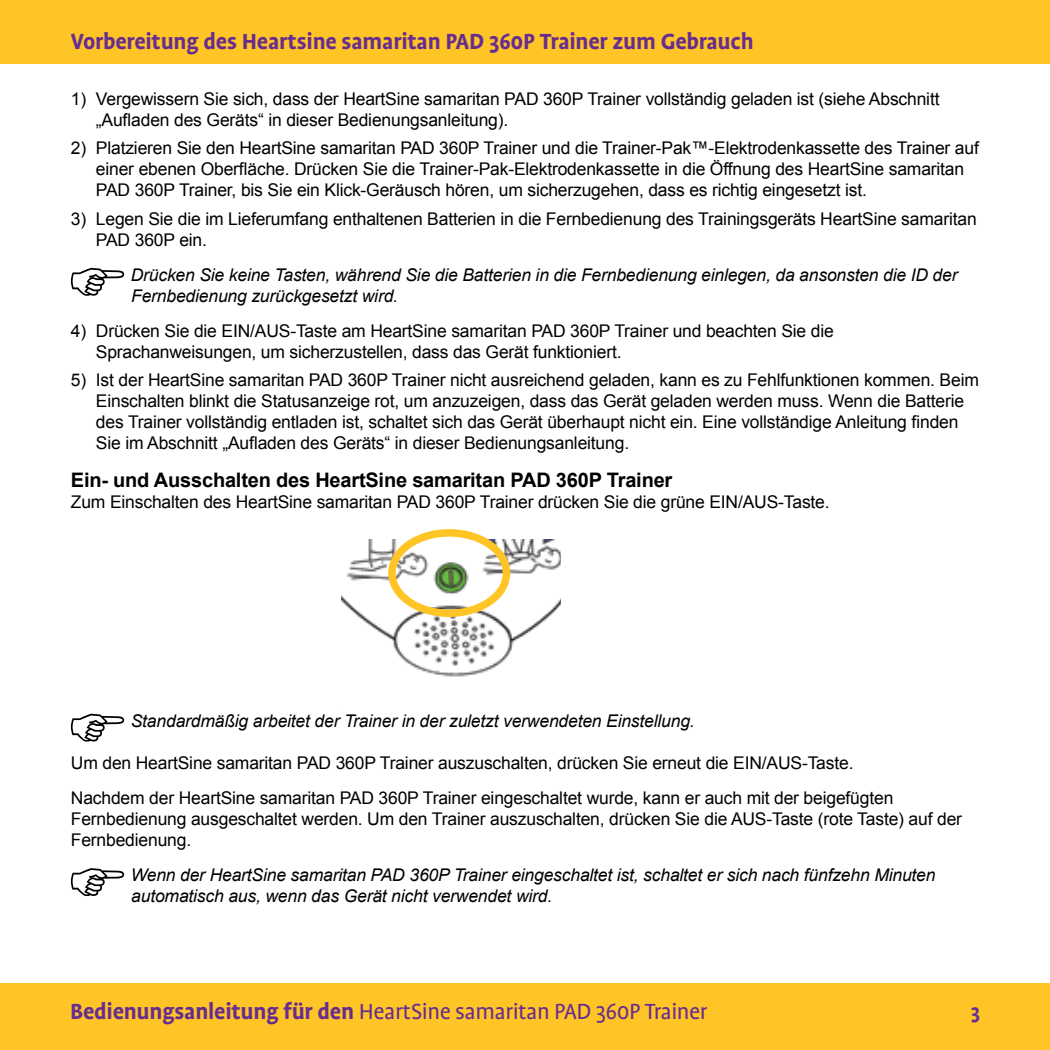
<style>
.page{position:relative;width:1050px;height:1050px;background:#fff}
.page>*{position:absolute;margin:0;border:0;box-sizing:border-box;transform-origin:0 0}
.t1{font:700 25px "Profile OT";letter-spacing:-.01em;color:#662d91}
.t2{font:25px "Profile OT";letter-spacing:-.02em;color:#662d91}
.t3{font:700 22.5px "Profile OT";color:#662d91}
.t4{font:700 20px "Arial";letter-spacing:-.01em;color:#000}
.t5{font:17.5px/21px "Arial";letter-spacing:-.01em;color:#000}
.t6{font:italic 17.5px/21px "Arial";letter-spacing:-.01em;color:#000}
.s1{font-weight:700}
</style>
<div class="page">
<div style="left:0;top:982px;width:1049px;height:67px;background:#ffc425"></div>
<div style="left:0;top:0;width:1049px;height:64px;background:#ffc425"></div>
<svg style="left:71px;top:268px;width:53px;height:28px"></svg>
<img style="left:341px;top:540px;width:219px;height:137px">
<svg style="left:71px;top:713px;width:53px;height:28px"></svg>
<svg style="left:71px;top:868px;width:53px;height:28px"></svg>
<div style="left:388px;top:529px;width:122px;height:88px;border:8px solid #ffc425;border-radius:50%"></div>
<h1 class="t1" style="left:71px;top:27px;width:684px">Vorbereitung des Heartsine samaritan PAD 360P Trainer zum Gebrauch</h1>
<p class="t5" style="left:96px;top:89px;width:845px;text-indent:-25px">1) Vergewissern Sie sich, dass der HeartSine samaritan PAD 360P Trainer vollständig geladen ist (siehe Abschnitt „Aufladen des Geräts“ in dieser Bedienungsanleitung).</p>
<p class="t5" style="left:96px;top:138px;width:884px;text-indent:-25px">2) Platzieren Sie den HeartSine samaritan PAD 360P Trainer und die Trainer-Pak™-Elektrodenkassette des Trainer auf einer ebenen Oberfläche. Drücken Sie die Trainer-Pak-Elektrodenkassette in die Öffnung des HeartSine samaritan<br>PAD 360P Trainer, bis Sie ein Klick-Geräusch hören, um sicherzugehen, dass es richtig eingesetzt ist.</p>
<p class="t5" style="left:96px;top:208px;width:882px;text-indent:-25px">3) Legen Sie die im Lieferumfang enthaltenen Batterien in die Fernbedienung des Trainingsgeräts HeartSine samaritan<br>PAD 360P ein.</p>
<p class="t6" style="left:131px;top:264px;width:828px">Drücken Sie keine Tasten, während Sie die Batterien in die Fernbedienung einlegen, da ansonsten die ID der<br>Fernbedienung zurückgesetzt wird.</p>
<p class="t5" style="left:96px;top:320px;width:739px;text-indent:-25px">4) Drücken Sie die EIN/AUS-Taste am HeartSine samaritan PAD 360P Trainer und beachten Sie die<br>Sprachanweisungen, um sicherzustellen, dass das Gerät funktioniert.</p>
<p class="t5" style="left:96px;top:369px;width:884px;text-indent:-25px">5) Ist der HeartSine samaritan PAD 360P Trainer nicht ausreichend geladen, kann es zu Fehlfunktionen kommen. Beim Einschalten blinkt die Statusanzeige rot, um anzuzeigen, dass das Gerät geladen werden muss. Wenn die Batterie des Trainer vollständig entladen ist, schaltet sich das Gerät überhaupt nicht ein. Eine vollständige Anleitung finden Sie im Abschnitt „Aufladen des Geräts“ in dieser Bedienungsanleitung.</p>
<p class="t4" style="left:71px;top:467px;width:603px">Ein- und Ausschalten des HeartSine samaritan PAD 360P Trainer</p>
<p class="t5" style="left:71px;top:492px;width:760px">Zum Einschalten des HeartSine samaritan PAD 360P Trainer drücken Sie die grüne EIN/AUS-Taste.</p>
<p class="t6" style="left:131px;top:710px;width:565px">Standardmäßig arbeitet der Trainer in der zuletzt verwendeten Einstellung.</p>
<p class="t5" style="left:71px;top:745px;width:824px;line-height:35.2px">Um den HeartSine samaritan PAD 360P Trainer auszuschalten, drücken Sie erneut die EIN/AUS-Taste.<br>Nachdem der HeartSine samaritan PAD 360P Trainer eingeschaltet wurde, kann er auch mit der beigefügten</p>
<p class="t5" style="left:71px;top:808px;width:892px">Fernbedienung ausgeschaltet werden. Um den Trainer auszuschalten, drücken Sie die AUS-Taste (rote Taste) auf der<br>Fernbedienung.</p>
<p class="t6" style="left:131px;top:864px;width:806px">Wenn der HeartSine samaritan PAD 360P Trainer eingeschaltet ist, schaltet er sich nach fünfzehn Minuten automatisch aus, wenn das Gerät nicht verwendet wird.</p>
<h1 class="t2" style="left:70px;top:998px;width:638px"><span class="s1">Bedienungsanleitung für den</span> HeartSine samaritan PAD 360P Trainer</h1>
<p class="t3" style="left:970px;top:1000px;width:11px">3</p>
</div>
